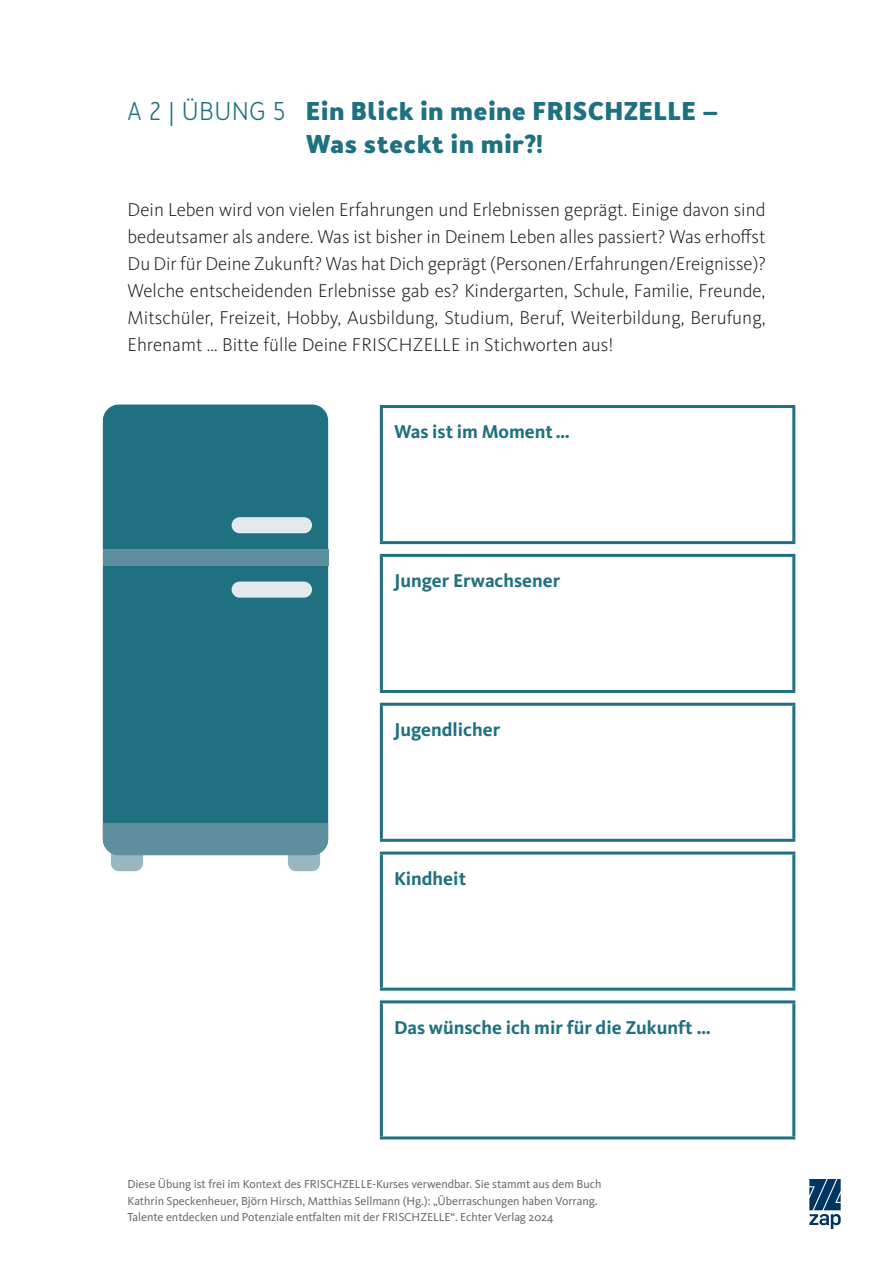
<style>
.page{position:relative;width:893px;height:1263px;background:#fff}
.page>*{position:absolute;margin:0;border:0;box-sizing:border-box;transform-origin:0 0}
.t1{font:700 24px/33px "Merlo Neue";letter-spacing:.04em;color:#1f7081;text-align:center}
.t2{font:300 19.2px/27px "Kievit OT";color:#231f20;text-align:justify}
.t3{font:700 19.2px "Kievit OT";color:#1f7081}
.t4{font:12px/16.5px "Kievit OT";letter-spacing:-.005em;color:#6c6d70}
.s1{font-weight:300}
</style>
<div class="page">
<svg style="left:809px;top:1179px;width:32px;height:50px"></svg>
<div style="left:103px;top:404px;width:225px;height:451px;background:#1f7081;border-radius:16px"></div>
<div style="left:103px;top:549px;width:225px;height:16px;background:#5f8f9e"></div>
<div style="left:232px;top:517px;width:80px;height:16px;background:#e3e9ed;border-radius:8px"></div>
<div style="left:232px;top:581px;width:80px;height:17px;background:#e3e9ed;border-radius:8px"></div>
<svg style="left:103px;top:823px;width:225px;height:48px"></svg>
<hr style="left:380px;top:405px;width:415px;height:3px;background:#1f7081">
<hr style="left:380px;top:408px;width:3px;height:133px;background:#1f7081">
<hr style="left:792px;top:408px;width:3px;height:133px;background:#1f7081">
<hr style="left:380px;top:541px;width:415px;height:3px;background:#1f7081">
<hr style="left:380px;top:554px;width:415px;height:3px;background:#1f7081">
<hr style="left:380px;top:557px;width:3px;height:133px;background:#1f7081">
<hr style="left:792px;top:557px;width:3px;height:133px;background:#1f7081">
<hr style="left:380px;top:690px;width:415px;height:3px;background:#1f7081">
<hr style="left:380px;top:703px;width:415px;height:3px;background:#1f7081">
<hr style="left:380px;top:706px;width:3px;height:133px;background:#1f7081">
<hr style="left:792px;top:706px;width:3px;height:133px;background:#1f7081">
<hr style="left:380px;top:839px;width:415px;height:3px;background:#1f7081">
<hr style="left:380px;top:851px;width:415px;height:3px;background:#1f7081">
<hr style="left:380px;top:854px;width:3px;height:134px;background:#1f7081">
<hr style="left:792px;top:854px;width:3px;height:134px;background:#1f7081">
<hr style="left:380px;top:988px;width:415px;height:3px;background:#1f7081">
<hr style="left:380px;top:1000px;width:415px;height:3px;background:#1f7081">
<hr style="left:380px;top:1003px;width:3px;height:133px;background:#1f7081">
<hr style="left:792px;top:1003px;width:3px;height:133px;background:#1f7081">
<hr style="left:380px;top:1136px;width:415px;height:3px;background:#1f7081">
<p class="t1" style="left:128px;top:96px;width:592px"><span class="s1">A 2 | ÜBUNG 5</span> Ein Blick in meine FRISCHZELLE –<br>Was steckt in mir?!</p>
<p class="t2" style="left:128px;top:196px;width:640px">Dein Leben wird von vielen Erfahrungen und Erlebnissen geprägt. Einige davon sind bedeutsamer als andere. Was ist bisher in Deinem Leben alles passiert? Was erhoffst Du Dir für Deine Zukunft? Was hat Dich geprägt (Personen/Erfahrungen/Ereignisse)?<br>Welche entscheidenden Erlebnisse gab es? Kindergarten, Schule, Familie, Freunde, Mitschüler, Freizeit, Hobby, Ausbildung, Studium, Beruf, Weiterbildung, Berufung, Ehrenamt … Bitte fülle Deine FRISCHZELLE in Stichworten aus!</p>
<p class="t3" style="left:394px;top:420px;width:177px">Was ist im Moment…</p>
<p class="t3" style="left:394px;top:569px;width:168px">Junger Erwachsener</p>
<p class="t3" style="left:394px;top:718px;width:108px">Jugendlicher</p>
<p class="t3" style="left:394px;top:867px;width:73px">Kindheit</p>
<p class="t3" style="left:394px;top:1015px;width:318px">Das wünsche ich mir für die Zukunft …</p>
<p class="t4" style="left:128px;top:1176px;width:475px">Diese Übung ist frei im Kontext des FRISCHZELLE-Kurses verwendbar. Sie stammt aus dem Buch<br>Kathrin Speckenheuer, Björn Hirsch, Matthias Sellmann (Hg.): „Überraschungen haben Vorrang.<br>Talente entdecken und Potenziale entfalten mit der FRISCHZELLE“. Echter Verlag 2024</p>
</div>
